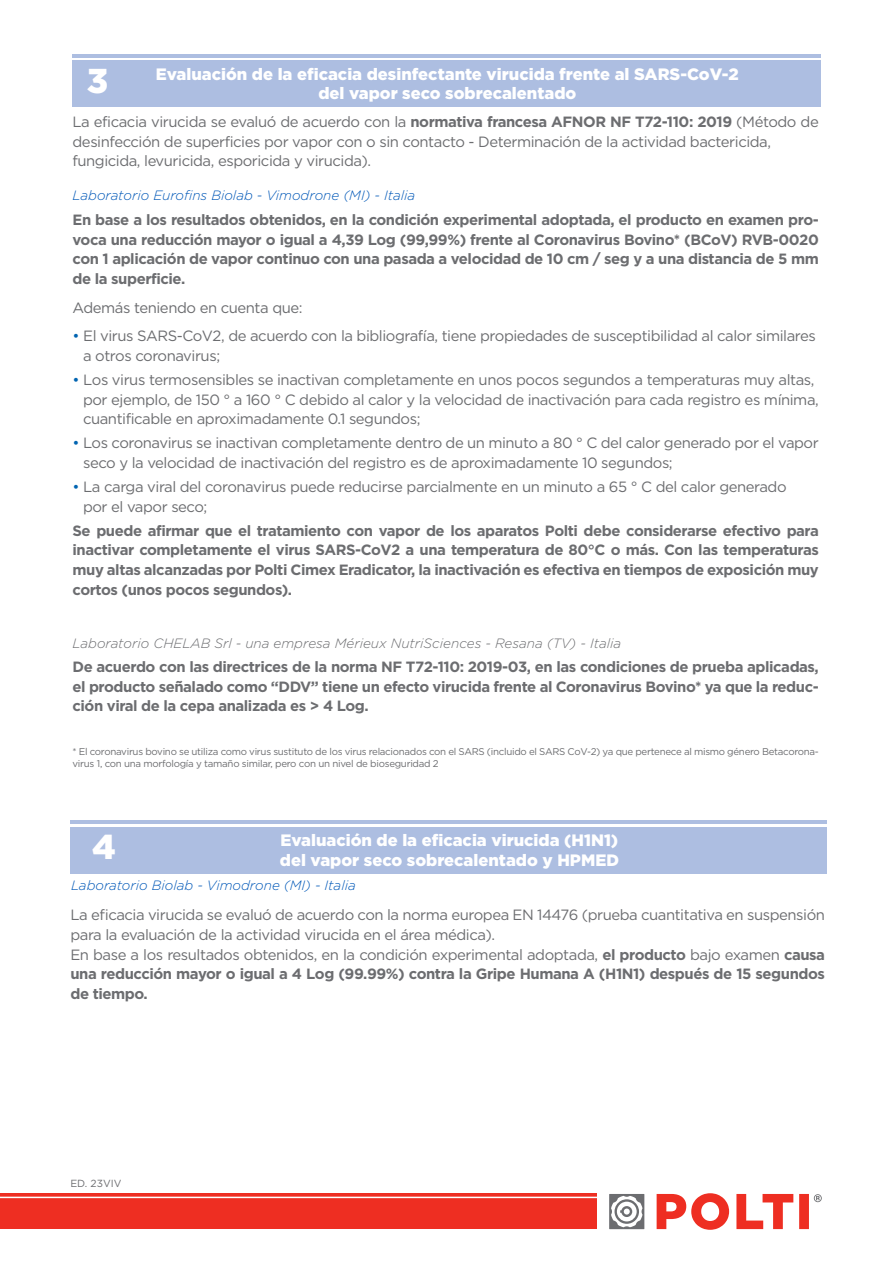
<style>
.page{position:relative;width:893px;height:1263px;background:#fff}
.page>*{position:absolute;margin:0;border:0;box-sizing:border-box;transform-origin:0 0}
.t1{font:900 34.5px "Gotham";color:#fff}
.t2{font:900 16.5px "Gotham";color:#fff}
.t3{font:700 14.85px/19.6px "Gotham";letter-spacing:-.03em;color:#6c6d70;text-align:justify}
.t4{font:14.85px/19.6px "Gotham";letter-spacing:-.03em;color:#6c6d70}
.t5{font:14.85px/19.6px "Gotham";letter-spacing:-.03em;color:#6c6d70}
.t6{font:italic 300 13.5px "Gotham";color:#0058b8}
.t7{font:italic 300 13.5px "Gotham";color:#6c6d70}
.t8{font:10.35px "Gotham";color:#6c6d70}
.t9{font:9.75px/12px "Gotham";letter-spacing:-.03em;color:#6c6d70}
.s1{font-weight:700}
.s2{color:#0164b1}
.s3{font-weight:400}
</style>
<div class="page">
<div style="left:0;top:1194px;width:597px;height:35px;background:#ee2e22"></div>
<hr style="left:0;top:1197px;width:606px;height:1px;background:#fff">
<svg style="left:609px;top:1194px;width:35px;height:35px"></svg>
<svg style="left:657px;top:1193px;width:165px;height:37px"></svg>
<div style="left:73px;top:61px;width:748px;height:46px;background:#adbee1"></div>
<hr style="left:73px;top:54px;width:748px;height:3px;background:#adbee1">
<div style="left:70px;top:827px;width:757px;height:46px;background:#adbee1"></div>
<hr style="left:70px;top:820px;width:757px;height:4px;background:#adbee1">
<p class="t1" style="left:87px;top:61px;width:23px">3</p>
<p class="t2" style="left:156px;top:64px;width:584px">Evaluación de la eficacia desinfectante virucida frente al SARS-CoV-2</p>
<p class="t2" style="left:318px;top:84px;width:259px">del vapor seco sobrecalentado</p>
<p class="t4" style="left:73px;top:112px;width:748px">La eficacia virucida se evaluó de acuerdo con la <span class="s1">normativa francesa AFNOR NF T72-110: 2019</span> (Método de desinfección de superficies por vapor con o sin contacto - Determinación de la actividad bactericida,</p>
<p class="t4" style="left:73px;top:151px;width:300px">fungicida, levuricida, esporicida y virucida).</p>
<p class="t6" style="left:73px;top:187px;width:344px">Laboratorio Eurofins Biolab - Vimodrone (MI) - Italia</p>
<p class="t3" style="left:73px;top:209px;width:748px">En base a los resultados obtenidos, en la condición experimental adoptada, el producto en examen pro&shy;voca una reducción mayor o igual a 4,39 Log (99,99%) frente al Coronavirus Bovino* (BCoV) RVB-0020 con 1 aplicación de vapor continuo con una pasada a velocidad de 10 cm / seg y a una distancia de 5 mm de la superficie.</p>
<p class="t4" style="left:73px;top:297px;width:232px">Además teniendo en cuenta que:</p>
<p class="t4" style="left:83px;top:326px;width:734px;text-indent:-10px"><span class="s2">•</span> El virus SARS-CoV2, de acuerdo con la bibliografía, tiene propiedades de susceptibilidad al calor similares a otros coronavirus;</p>
<p class="t4" style="left:73px;top:370px;width:748px;text-align:right"><span class="s2">•</span> Los virus termosensibles se inactivan completamente en unos pocos segundos a temperaturas muy altas, por ejemplo, de 150 ° a 160 ° C debido al calor y la velocidad de inactivación para cada registro es mínima,</p>
<p class="t4" style="left:83px;top:409px;width:339px">cuantificable en aproximadamente 0.1 segundos;</p>
<p class="t4" style="left:73px;top:433px;width:748px"><span class="s2">•</span> Los coronavirus se inactivan completamente dentro de un minuto a 80 ° C del calor generado por el vapor</p>
<p class="t4" style="left:83px;top:453px;width:591px">seco y la velocidad de inactivación del registro es de aproximadamente 10 segundos;</p>
<p class="t4" style="left:73px;top:477px;width:716px"><span class="s2">•</span> La carga viral del coronavirus puede reducirse parcialmente en un minuto a 65 ° C del calor generado</p>
<p class="t4" style="left:83px;top:496px;width:126px">por el vapor seco;</p>
<p class="t3" style="left:73px;top:520px;width:748px">Se puede afirmar que el tratamiento con vapor de los aparatos Polti debe considerarse efectivo para inactivar completamente el virus SARS-CoV2 a una temperatura de 80°C o más. Con las temperaturas muy altas alcanzadas por Polti Cimex Eradicator, la inactivación es efectiva en tiempos de exposición muy cortos (unos pocos segundos).</p>
<p class="t7" style="left:73px;top:635px;width:550px">Laboratorio CHELAB Srl - una empresa Mérieux NutriSciences - Resana (TV) - Italia</p>
<p class="t3" style="left:73px;top:657px;width:748px">De acuerdo con las directrices de la norma NF T72-110: 2019-03, en las condiciones de prueba aplicadas, el producto señalado como “DDV” tiene un efecto virucida frente al Coronavirus Bovino* ya que la reduc&shy;ción viral de la cepa analizada es &gt; 4 Log.</p>
<p class="t9" style="left:73px;top:745px;width:748px">* El coronavirus bovino se utiliza como virus sustituto de los virus relacionados con el SARS (incluido el SARS CoV-2) ya que pertenece al mismo género Betacorona&shy;virus 1, con una morfología y tamaño similar, pero con un nivel de bioseguridad 2</p>
<p class="t2" style="left:281px;top:831px;width:339px">Evaluación de la eficacia virucida (H1N1)</p>
<p class="t2" style="left:280px;top:850px;width:341px">del vapor seco sobrecalentado y HPMED</p>
<p class="t6" style="left:71px;top:876px;width:286px">Laboratorio Biolab - Vimodrone (MI) - Italia</p>
<p class="t1" style="left:92px;top:827px;width:25px">4</p>
<p class="t5" style="left:70px;top:905px;width:756px">La eficacia virucida se evaluó de acuerdo con la norma europea EN 14476 (prueba cuantitativa en suspensión para la evaluación de la actividad virucida en el área médica).</p>
<p class="t3" style="left:70px;top:944px;width:756px"><span class="s3">En base a los resultados obtenidos, en la condición experimental adoptada,</span> el producto <span class="s3">bajo examen</span> causa una reducción mayor o igual a 4 Log (99.99%) contra la Gripe Humana A (H1N1) después de 15 segundos de tiempo.</p>
<p class="t8" style="left:70px;top:1177px;width:53px">ED. 23VIV</p>
</div>
